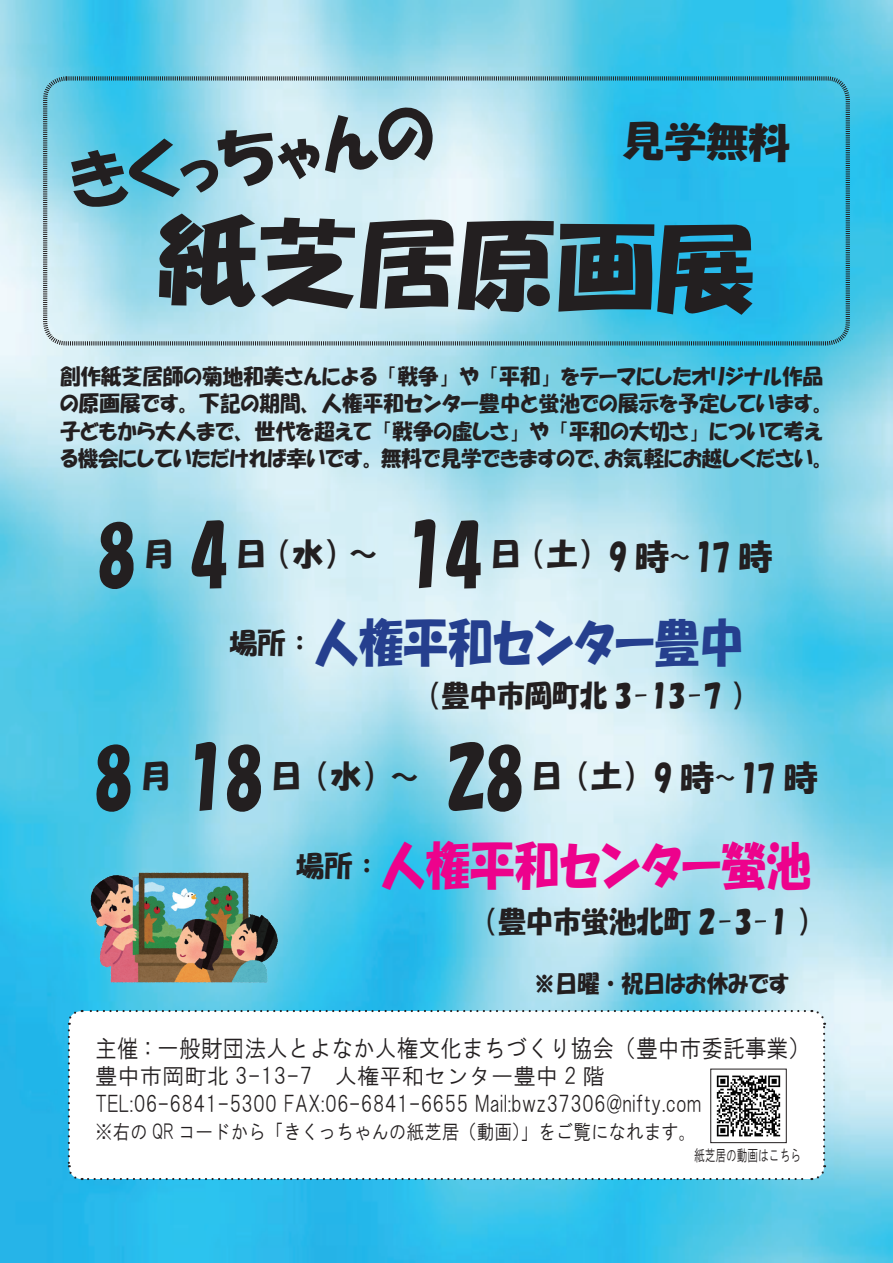
<style>
.page{position:relative;width:893px;height:1263px;background:#fff}
.page>*{position:absolute;margin:0;border:0;box-sizing:border-box;transform-origin:0 0}
.t1{font:95.7px "HGP Soei Kakupoptai";color:#231f20;scale:1.04 1}
.t2{font:76.35px "HG Soei Kakupoptai";color:#231f20}
.t3{font:65.85px "HGP Soei Kakupoptai";color:#231f20;scale:.96 1}
.t4{font:50.85px "HGP Soei Kakupoptai";color:#253f8e;scale:.88 1}
.t5{font:50.85px "HGP Soei Kakupoptai";color:#ed028c;scale:.88 1}
.t6{font:40.35px "HGP Soei Kakupoptai";color:#231f20;scale:1.04 1}
.t7{font:34.35px "HG Soei Kakupoptai";letter-spacing:.125em;color:#231f20}
.t8{font:30.9px "HG Soei Kakupoptai";color:#231f20}
.t9{font:29.4px "HGS Soei Kakupoptai";color:#231f20;scale:.94 1}
.t10{font:28.2px "HGP Soei Kakupoptai";color:#231f20}
.t11{font:24.45px "HGS Gothic M";color:#231f20;scale:.89 1}
.t12{font:23.4px "HGP Soei Kakupoptai";color:#231f20;scale:.94 1}
.t13{font:22.35px/28.7px "HGS Gothic M";color:#231f20}
.t14{font:21.3px/27.6px "HGP Soei Kakupoptai";letter-spacing:.01em;color:#231f20;scale:.96 1}
.t15{font:21.3px "HGP Soei Kakupoptai";color:#231f20;scale:.96 1}
.t16{font:20.85px "HG Soei Kakupoptai";color:#231f20}
.t17{font:20.25px "HGS Gothic M";color:#231f20;scale:.87 1}
.t18{font:15.9px "HG Gothic M";color:#231f20;scale:.67 1}
.s1{font-style:inherit}
.s2{font-size:28.8px}
</style>
<div class="page">
<img style="left:0;top:0;width:893px;height:1263px">
<svg style="left:42px;top:76px;width:809px;height:270px;background:#83d3ea"></svg>
<img style="left:88px;top:856px;width:193px;height:137px">
<svg style="left:67px;top:1009px;width:759px;height:172px"></svg>
<img style="left:712px;top:1071px;width:73px;height:70px">
<div style="left:710px;top:1069px;width:77px;height:74px;border:1px solid #231f20"></div>
<h3 class="t3" style="left:66px;top:149px;width:384px;rotate:-8deg">きくっちゃんの</h3>
<h3 class="t6" style="left:623px;top:120px;width:163px;rotate:1deg">見学無料</h3>
<h1 class="t1" style="left:159px;top:211px;width:576px;rotate:1deg">紙芝居原画展</h1>
<p class="t14" style="left:60px;top:362px;width:800px">創作紙芝居師の菊地和美さんによる<br>の原画展です。下記の期間、人権平和センター豊中と蛍池での展示を予定しています。</p>
<p class="t15" style="left:709px;top:420px;width:120px">について考え</p>
<p class="t14" style="left:387px;top:362px;width:66px">「戦争」</p>
<p class="t14" style="left:489px;top:362px;width:66px">「平和」</p>
<p class="t14" style="left:561px;top:362px;width:274px">をテーマにしたオリジナル作品</p>
<p class="t14" style="left:459px;top:362px;width:22px">や</p>
<p class="t15" style="left:382px;top:420px;width:144px">「戦争の虚しさ」</p>
<p class="t14" style="left:60px;top:417px;width:327px">子どもから大人まで、<span class="s1">世代を超えて</span></p>
<p class="t15" style="left:559px;top:420px;width:147px">「平和の大切さ」</p>
<p class="t15" style="left:529px;top:420px;width:22px">や</p>
<p class="t15" style="left:60px;top:448px;width:572px">る機会にしていただければ幸いです。<span class="s1">無料で見学できますので、</span></p>
<p class="t14" style="left:604px;top:445px;width:233px">お気軽にお越しください。</p>
<h2 class="t2" style="left:98px;top:515px;width:40px">8</h2>
<h3 class="t8" style="left:144px;top:538px;width:32px">月</h3>
<h2 class="t2" style="left:95px;top:737px;width:40px">8</h2>
<h3 class="t8" style="left:141px;top:761px;width:32px">月</h3>
<h2 class="t2" style="left:190px;top:515px;width:40px">4</h2>
<h3 class="t8" style="left:236px;top:538px;width:32px">日</h3>
<h3 class="t8" style="left:261px;top:538px;width:118px">（水）<span class="s2">～</span></h3>
<h2 class="t2" style="left:406px;top:515px;width:78px">14</h2>
<h3 class="t8" style="left:490px;top:538px;width:32px">日</h3>
<h3 class="t8" style="left:516px;top:538px;width:94px">（土(</h3>
<h3 class="t7" style="left:609px;top:539px;width:62px">9 時</h3>
<p class="t16" style="left:669px;top:546px;width:22px">～</p>
<h3 class="t7" style="left:696px;top:539px;width:79px">17時</h3>
<h3 class="t10" style="left:229px;top:628px;width:79px">場所：</h3>
<h3 class="t4" style="left:314px;top:617px;width:490px">人権平和センター豊中</h3>
<h3 class="t9" style="left:414px;top:681px;width:367px">（豊中市岡町北 3-13-7 (</h3>
<h2 class="t2" style="left:187px;top:737px;width:78px">18</h2>
<h3 class="t8" style="left:271px;top:761px;width:149px">日（水）<span class="s2">～</span></h3>
<h2 class="t2" style="left:447px;top:737px;width:78px">28</h2>
<h3 class="t8" style="left:532px;top:761px;width:123px">日（土(</h3>
<h3 class="t7" style="left:654px;top:760px;width:62px">9 時</h3>
<p class="t16" style="left:715px;top:767px;width:22px">～</p>
<h3 class="t7" style="left:741px;top:760px;width:79px">17時</h3>
<h3 class="t10" style="left:296px;top:852px;width:79px">場所：</h3>
<h3 class="t5" style="left:381px;top:840px;width:490px">人権平和センター螢池</h3>
<h3 class="t9" style="left:471px;top:907px;width:378px">（豊中市蛍池北町 2-3-1 (</h3>
<p class="t12" style="left:534px;top:971px;width:273px">※日曜・祝日はお休みです</p>
<p class="t11" style="left:95px;top:1035px;width:805px">主催：一般財団法人とよなか人権文化まちづくり協会（豊中市委託事業(</p>
<p class="t13" style="left:95px;top:1061px;width:608px">豊中市岡町北 3-13-7　人権平和センター豊中 2 階<br>TEL:06-6841-5300 FAX:06-6841-6655 Mail:bwz37306@nifty.com</p>
<p class="t17" style="left:95px;top:1122px;width:693px">※右の QR コードから「きくっちゃんの紙芝居（動画）」をご覧になれます。</p>
<p class="t18" style="left:694px;top:1147px;width:161px">紙芝居の動画はこちら</p>
</div>
